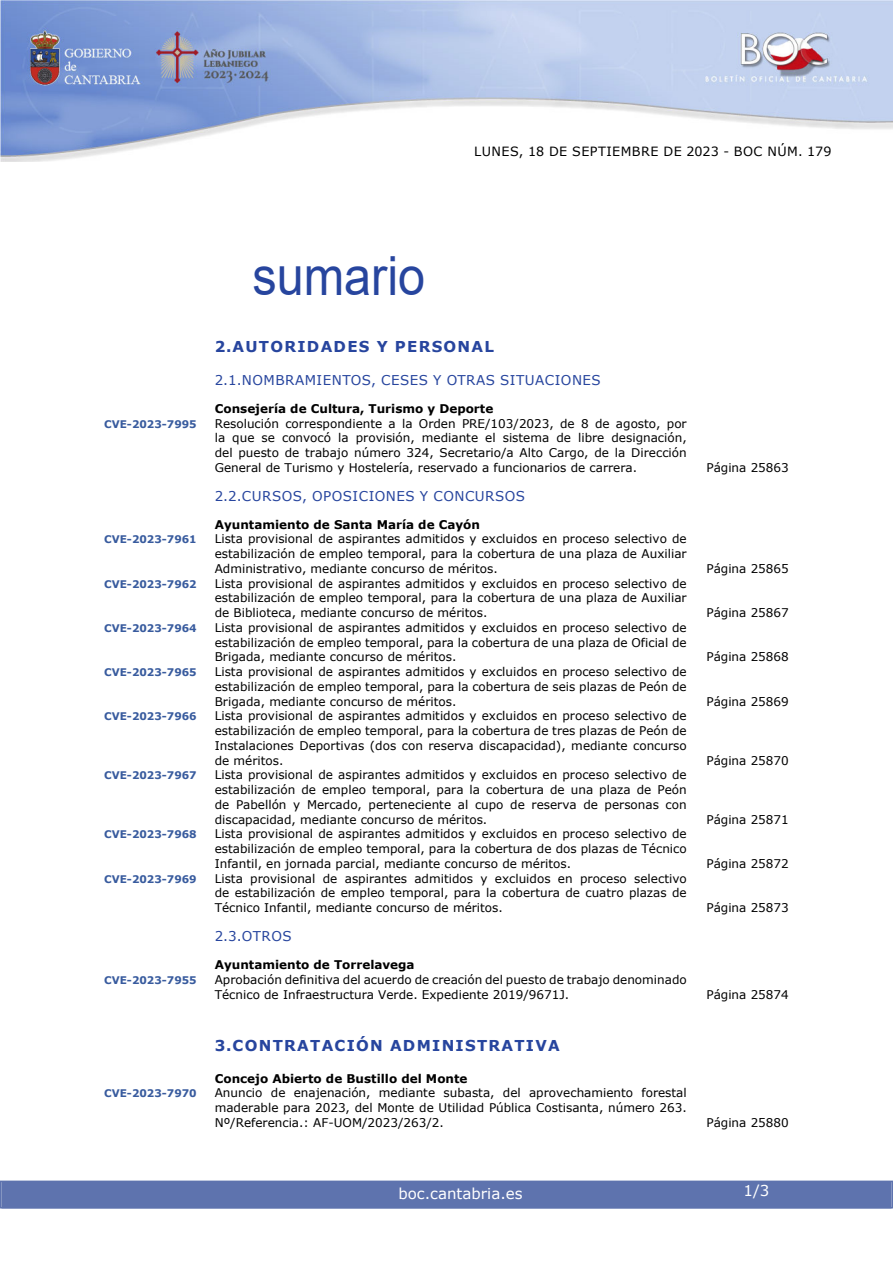
<style>
.page{position:relative;width:893px;height:1263px;background:#fff}
.page>*{position:absolute;margin:0;border:0;box-sizing:border-box;transform-origin:0 0}
.SUMARIO{font:54px "Arial";color:#27459e;scale:.9 1}
.indice_1{font:700 15px "Verdana";letter-spacing:.085em;color:#27459e}
.t1{font:15px "Verdana";color:#fff}
.indice_2{font:13.5px "Verdana";letter-spacing:.035em;color:#27459e}
.t2{font:12.75px "Verdana";letter-spacing:.035em;color:#000}
.indice_4{font:12px/14.7px "Verdana";color:#000;text-align:justify}
.indice_3{font:700 12px "Verdana";color:#000}
.indice_4-2{font:700 10.5px "Verdana";color:#385b9e}
</style>
<div class="page">
<img style="left:0;top:0;width:893px;height:161px">
<div style="left:2px;top:1181px;width:889px;height:27px;background:#5e73ae"></div>
<div style="left:0;top:1180px;width:893px;height:28px;border:2px solid #5e73ae"></div>
<h1 class="SUMARIO" style="left:252px;top:239px;width:194px">sumario</h1>
<p class="t2" style="left:474px;top:142px;width:359px">LUNES, 18 DE SEPTIEMBRE DE 2023 - BOC NÚM. 179</p>
<h2 class="indice_1" style="left:215px;top:336px;width:281px">2.AUTORIDADES Y PERSONAL</h2>
<h3 class="indice_2" style="left:215px;top:371px;width:388px">2.1.NOMBRAMIENTOS, CESES Y OTRAS SITUACIONES</h3>
<h4 class="indice_3" style="left:215px;top:400px;width:280px">Consejería de Cultura, Turismo y Deporte</h4>
<p class="indice_4-2" style="left:104px;top:416px;width:94px">CVE-2023-7995</p>
<p class="indice_4" style="left:215px;top:416px;width:473px">Resolución correspondiente a la Orden PRE/103/2023, de 8 de agosto, por la que se convocó la provisión, mediante el sistema de libre designación, del puesto de trabajo número 324, Secretario/a Alto Cargo, de la Dirección General de Turismo y Hostelería, reservado a funcionarios de carrera.</p>
<h3 class="indice_2" style="left:215px;top:487px;width:312px">2.2.CURSOS, OPOSICIONES Y CONCURSOS</h3>
<h4 class="indice_3" style="left:215px;top:516px;width:267px">Ayuntamiento de Santa María de Cayón</h4>
<p class="indice_4-2" style="left:104px;top:532px;width:94px">CVE-2023-7961</p>
<p class="indice_4" style="left:215px;top:531px;width:473px">Lista provisional de aspirantes admitidos y excluidos en proceso selectivo de estabilización de empleo temporal, para la cobertura de una plaza de Auxiliar Administrativo, mediante concurso de méritos.</p>
<p class="indice_4-2" style="left:104px;top:576px;width:94px">CVE-2023-7962</p>
<p class="indice_4" style="left:215px;top:576px;width:473px">Lista provisional de aspirantes admitidos y excluidos en proceso selectivo de estabilización de empleo temporal, para la cobertura de una plaza de Auxiliar de Biblioteca, mediante concurso de méritos.</p>
<p class="indice_4-2" style="left:104px;top:621px;width:94px">CVE-2023-7964</p>
<p class="indice_4" style="left:215px;top:620px;width:473px">Lista provisional de aspirantes admitidos y excluidos en proceso selectivo de estabilización de empleo temporal, para la cobertura de una plaza de Oficial de Brigada, mediante concurso de méritos.</p>
<p class="indice_4-2" style="left:104px;top:665px;width:94px">CVE-2023-7965</p>
<p class="indice_4" style="left:215px;top:664px;width:473px">Lista provisional de aspirantes admitidos y excluidos en proceso selectivo de estabilización de empleo temporal, para la cobertura de seis plazas de Peón de Brigada, mediante concurso de méritos.</p>
<p class="indice_4-2" style="left:104px;top:709px;width:94px">CVE-2023-7966</p>
<p class="indice_4" style="left:215px;top:708px;width:473px">Lista provisional de aspirantes admitidos y excluidos en proceso selectivo de estabilización de empleo temporal, para la cobertura de tres plazas de Peón de Instalaciones Deportivas (dos con reserva discapacidad), mediante concurso de méritos.</p>
<p class="indice_4-2" style="left:104px;top:768px;width:94px">CVE-2023-7967</p>
<p class="indice_4" style="left:215px;top:767px;width:473px">Lista provisional de aspirantes admitidos y excluidos en proceso selectivo de estabilización de empleo temporal, para la cobertura de una plaza de Peón de Pabellón y Mercado, perteneciente al cupo de reserva de personas con discapacidad, mediante concurso de méritos.</p>
<p class="indice_4-2" style="left:104px;top:827px;width:94px">CVE-2023-7968</p>
<p class="indice_4" style="left:215px;top:826px;width:473px">Lista provisional de aspirantes admitidos y excluidos en proceso selectivo de estabilización de empleo temporal, para la cobertura de dos plazas de Técnico Infantil, en jornada parcial, mediante concurso de méritos.</p>
<p class="indice_4-2" style="left:104px;top:871px;width:94px">CVE-2023-7969</p>
<p class="indice_4" style="left:215px;top:871px;width:473px">Lista provisional de aspirantes admitidos y excluidos en proceso selectivo de estabilización de empleo temporal, para la cobertura de cuatro plazas de Técnico Infantil, mediante concurso de méritos.</p>
<h3 class="indice_2" style="left:215px;top:927px;width:78px">2.3.OTROS</h3>
<h4 class="indice_3" style="left:215px;top:956px;width:201px">Ayuntamiento de Torrelavega</h4>
<p class="indice_4-2" style="left:104px;top:972px;width:94px">CVE-2023-7955</p>
<p class="indice_4" style="left:215px;top:972px;width:473px">Aprobación definitiva del acuerdo de creación del puesto de trabajo denominado<br>Técnico de Infraestructura Verde. Expediente 2019/9671J.</p>
<h2 class="indice_1" style="left:215px;top:1035px;width:347px">3.CONTRATACIÓN ADMINISTRATIVA</h2>
<h4 class="indice_3" style="left:215px;top:1070px;width:254px">Concejo Abierto de Bustillo del Monte</h4>
<p class="indice_4-2" style="left:104px;top:1086px;width:94px">CVE-2023-7970</p>
<p class="indice_4" style="left:215px;top:1085px;width:473px">Anuncio de enajenación, mediante subasta, del aprovechamiento forestal maderable para 2023, del Monte de Utilidad Pública Costisanta, número 263.<br>Nº/Referencia.: AF-UOM/2023/263/2.</p>
<p class="indice_4" style="left:706px;top:460px;width:84px">Página 25863</p>
<p class="indice_4" style="left:706px;top:561px;width:84px">Página 25865</p>
<p class="indice_4" style="left:706px;top:605px;width:84px">Página 25867</p>
<p class="indice_4" style="left:706px;top:649px;width:84px">Página 25868</p>
<p class="indice_4" style="left:706px;top:694px;width:84px">Página 25869</p>
<p class="indice_4" style="left:706px;top:753px;width:84px">Página 25870</p>
<p class="indice_4" style="left:706px;top:812px;width:84px">Página 25871</p>
<p class="indice_4" style="left:706px;top:856px;width:84px">Página 25872</p>
<p class="indice_4" style="left:706px;top:900px;width:84px">Página 25873</p>
<p class="indice_4" style="left:706px;top:987px;width:84px">Página 25874</p>
<p class="indice_4" style="left:706px;top:1115px;width:84px">Página 25880</p>
<p class="t1" style="left:398px;top:1183px;width:126px">boc.cantabria.es</p>
<p class="t1" style="left:744px;top:1180px;width:27px">1/3</p>
</div>
